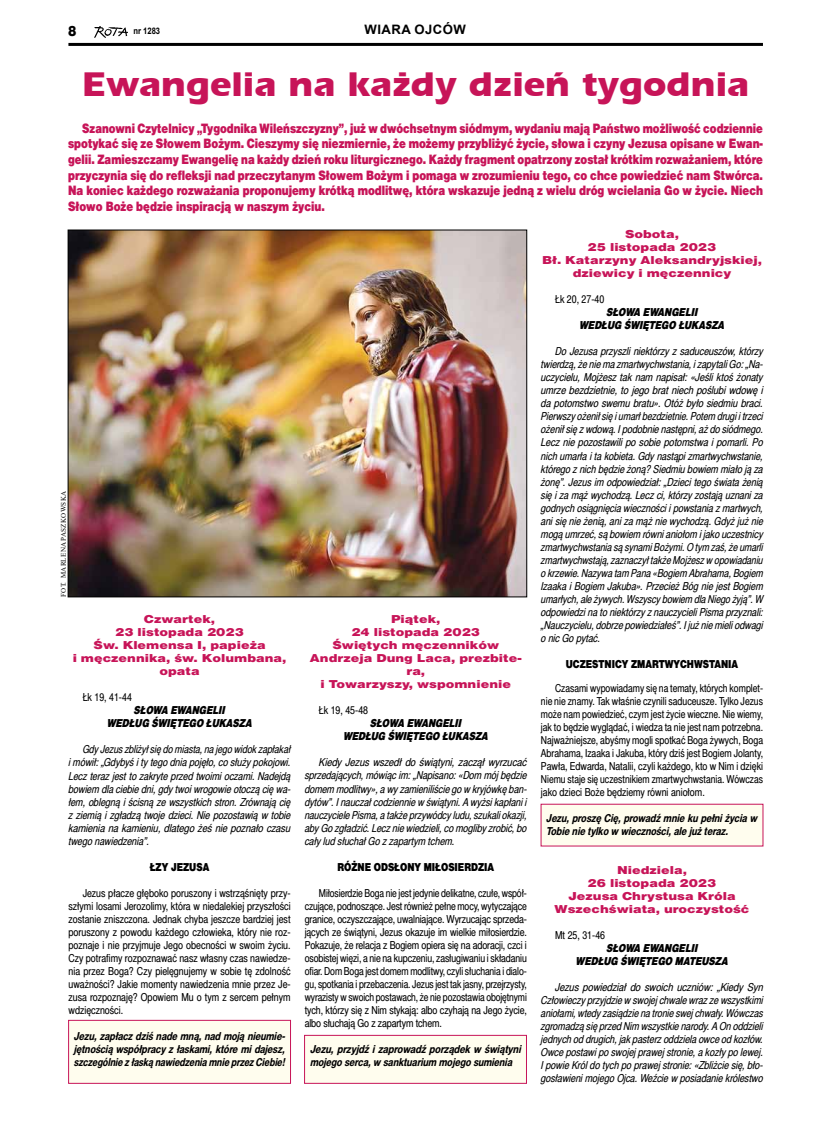
<style>
.page{position:relative;width:814px;height:1126px;background:#fff}
.page>*{position:absolute;margin:0;border:0;box-sizing:border-box;transform-origin:0 0}
.t1{font:700 36px "Erie";color:#c71458}
.t2{font:14px "Switzer EFN Black";color:#000;scale:.85 1}
.t3{font:13px/15.6px "Switzer Cnd EFN Black";color:#c71458;text-align:justify}
.t4{font:700 13px "Arial";letter-spacing:.035em;color:#000}
.t5{font:italic 11px/13px "Switzer Cnd EFN";color:#000;text-align:justify}
.t6{font:11px/13px "Switzer Cnd EFN";color:#000;text-align:justify}
.t7{font:italic 11px/13px "Switzer Cnd EFN";color:#000;text-align:justify;scale:1.04 1}
.t8{font:11px/13px "Switzer Cnd EFN";color:#000;text-align:justify;scale:.96 1}
.t9{font:11px/13px "Switzer Ext EFN Black";color:#c71458;text-align:center}
.t10{font:italic 700 11px/13px "Switzer Cnd EFN";color:#000}
.t11{font:italic 11px/13px "Switzer Cnd EFN Black";color:#000;text-align:center}
.t12{font:11px "Switzer Cnd EFN Black";color:#000}
.t13{font:700 9px "Arial";color:#000;scale:.85 1}
.t14{font:7px "Times New Roman";letter-spacing:.035em;color:#000}
</style>
<div class="page">
<img style="left:94px;top:26px;width:34px;height:11px">
<hr style="left:68px;top:43px;width:695px;height:3px;background:#000">
<div style="left:541px;top:804px;width:222px;height:42px;background:#fffdee"></div>
<div style="left:304px;top:1035px;width:222px;height:48px;background:#fffdee;border:1px solid #c71458"></div>
<div style="left:68px;top:1020px;width:222px;height:63px;background:#fffdee;border:1px solid #c71458"></div>
<img style="left:70px;top:232px;width:455px;height:363px">
<p class="t2" style="left:68px;top:22px;width:11px">8</p>
<p class="t13" style="left:133px;top:25px;width:33px">NR 1283</p>
<p class="t4" style="left:364px;top:20px;width:103px">WIARA OJCÓW</p>
<h1 class="t1" style="left:82px;top:65px;width:668px">Ewangelia na każdy dzień tygodnia</h1>
<p class="t3" style="left:68px;top:121px;width:696px;text-indent:14px">Szanowni Czytelnicy „Tygodnika Wileńszczyzny”, już w dwóchsetnym siódmym, wydaniu mają Państwo możliwość codziennie spotykać się ze Słowem Bożym. Cieszymy się niezmiernie, że możemy przybliżyć życie, słowa i czyny Jezusa opisane w Ewan&shy;gelii. Zamieszczamy Ewangelię na każdy dzień roku liturgicznego. Każdy fragment opatrzony został krótkim rozważaniem, które przyczynia się do refleksji nad przeczytanym Słowem Bożym i pomaga w zrozumieniu tego, co chce powiedzieć nam Stwórca.<br>Na koniec każdego rozważania proponujemy krótką modlitwę, która wskazuje jedną z wielu dróg wcielania Go w życie. Niech Słowo Boże będzie inspiracją w naszym życiu.</p>
<p class="t14" style="left:59px;top:597px;width:107px;rotate:-90deg">Fot. marlena Pas zkowska</p>
<p class="t9" style="left:73px;top:613px;width:215px">Czwartek,<br>23 listopada 2023<br>Św. Klemensa I, papieża<br>i męczennika, św. Kolumbana, opata</p>
<p class="t6" style="left:83px;top:691px;width:51px">Łk 19, 41-44</p>
<p class="t11" style="left:107px;top:704px;width:146px">SŁOWA EWANGELII<br>WEDŁUG ŚWIĘTEGO ŁUKASZA</p>
<p class="t5" style="left:68px;top:743px;width:224px;text-indent:14px">Gdy Jezus zbliżył się do miasta, na jego widok zapłakał i mówił: „Gdybyś i ty tego dnia pojęło, co służy pokojowi.<br>Lecz teraz jest to zakryte przed twoimi oczami. Nadejdą bowiem dla ciebie dni, gdy twoi wrogowie otoczą cię wa&shy;łem, oblegną i ścisną ze wszystkich stron. Zrównają cię z ziemią i zgładzą twoje dzieci. Nie pozostawią w tobie kamienia na kamieniu, dlatego żeś nie poznało czasu twego nawiedzenia”.</p>
<p class="t12" style="left:150px;top:859px;width:61px">Łzy Jezusa</p>
<p class="t6" style="left:68px;top:886px;width:224px;text-indent:14px">Jezus płacze głęboko poruszony i wstrząśnięty przy&shy;szłymi losami Jerozolimy, która w niedalekiej przyszłości zostanie zniszczona. Jednak chyba jeszcze bardziej jest poruszony z powodu każdego człowieka, który nie roz&shy;poznaje i nie przyjmuje Jego obecności w swoim życiu.<br>Czy potrafimy rozpoznawać nasz własny czas nawiedze&shy;nia przez Boga? Czy pielęgnujemy w sobie tę zdolność uważności? Jakie momenty nawiedzenia mnie przez Je&shy;zusa rozpoznaję? Opowiem Mu o tym z sercem pełnym wdzięczności.</p>
<p class="t10" style="left:74px;top:1029px;width:212px;text-align:justify">Jezu, zapłacz dziś nade mną, nad moją nieumie&shy;jętnością współpracy z łaskami, które mi dajesz, szczególnie z łaską nawiedzenia mnie przez Ciebie!</p>
<p class="t9" style="left:310px;top:613px;width:213px">Piątek,<br>24 listopada 2023<br>Świętych męczenników<br>Andrzeja Dung Laca, prezbite&shy;ra,<br>i Towarzyszy, wspomnienie</p>
<p class="t6" style="left:319px;top:704px;width:51px">Łk 19, 45-48</p>
<p class="t11" style="left:343px;top:717px;width:146px">SŁOWA EWANGELII<br>WEDŁUG ŚWIĘTEGO ŁUKASZA</p>
<p class="t7" style="left:305px;top:756px;width:215px;text-indent:14px">Kiedy Jezus wszedł do świątyni, zaczął wyrzucać sprzedających, mówiąc im: „Napisano: «Dom mój będzie domem modlitwy», a wy zamieniliście go w kryjówkę ban&shy;dytów”. I nauczał codziennie w świątyni. A wyżsi kapłani i nauczyciele Pisma, a także przywódcy ludu, szukali okazji, aby Go zgładzić. Lecz nie wiedzieli, co mogliby zrobić, bo cały lud słuchał Go z zapartym tchem.</p>
<p class="t12" style="left:337px;top:859px;width:158px">Różne odsłony miłosierdzia</p>
<p class="t8" style="left:305px;top:886px;width:233px;text-indent:14px">Miłosierdzie Boga nie jest jedynie delikatne, czułe, współ&shy;czujące, podnoszące. Jest również pełne mocy, wytyczające granice, oczyszczające, uwalniające. Wyrzucając sprzeda&shy;jących ze świątyni, Jezus okazuje im wielkie miłosierdzie.<br>Pokazuje, że relacja z Bogiem opiera się na adoracji, czci i osobistej więzi, a nie na kupczeniu, zasługiwaniu i składaniu ofiar. Dom Boga jest domem modlitwy, czyli słuchania i dialo&shy;gu, spotkania i przebaczenia. Jezus jest tak jasny, przejrzysty, wyrazisty w swoich postawach, że nie pozostawia obojętnymi tych, którzy się z Nim stykają: albo czyhają na Jego życie, albo słuchają Go z zapartym tchem.</p>
<p class="t10" style="left:310px;top:1042px;width:212px">Jezu, przyjdź i zaprowadź porządek w świątyni mojego serca, w sanktuarium mojego sumienia</p>
<p class="t9" style="left:542px;top:228px;width:221px">Sobota,<br>25 listopada 2023<br>Bł. Katarzyny Aleksandryjskiej, dziewicy i męczennicy</p>
<p class="t6" style="left:555px;top:293px;width:51px">Łk 20, 27-40</p>
<p class="t11" style="left:579px;top:306px;width:146px">SŁOWA EWANGELII<br>WEDŁUG ŚWIĘTEGO ŁUKASZA</p>
<p class="t5" style="left:541px;top:345px;width:224px;text-indent:14px">Do Jezusa przyszli niektórzy z saduceuszów, którzy twierdzą, że nie ma zmartwychwstania, i zapytali Go: „Na&shy;uczycielu, Mojżesz tak nam napisał: «Jeśli ktoś żonaty umrze bezdzietnie, to jego brat niech poślubi wdowę i da potomstwo swemu bratu». Otóż było siedmiu braci.<br>Pierwszy ożenił się i umarł bezdzietnie. Potem drugi i trzeci ożenił się z wdową. I podobnie następni, aż do siódmego.<br>Lecz nie pozostawili po sobie potomstwa i pomarli. Po nich umarła i ta kobieta. Gdy nastąpi zmartwychwstanie, którego z nich będzie żoną? Siedmiu bowiem miało ją za żonę”. Jezus im odpowiedział: „Dzieci tego świata żenią się i za mąż wychodzą. Lecz ci, którzy zostają uznani za godnych osiągnięcia wieczności i powstania z martwych, ani się nie żenią, ani za mąż nie wychodzą. Gdyż już nie mogą umrzeć, są bowiem równi aniołom i jako uczestnicy zmartwychwstania są synami Bożymi. O tym zaś, że umarli zmartwychwstają, zaznaczył także Mojżesz w opowiadaniu o krzewie. Nazywa tam Pana «Bogiem Abrahama, Bogiem Izaaka i Bogiem Jakuba». Przecież Bóg nie jest Bogiem umarłych, ale żywych. Wszyscy bowiem dla Niego żyją”. W odpowiedzi na to niektórzy z nauczycieli Pisma przyznali: „Nauczycielu, dobrze powiedziałeś”. I już nie mieli odwagi o nic Go pytać.</p>
<p class="t12" style="left:566px;top:657px;width:174px">Uczestnicy zmartwychwstania</p>
<p class="t6" style="left:541px;top:681px;width:224px;text-indent:14px">Czasami wypowiadamy się na tematy, których komplet&shy;nie nie znamy. Tak właśnie czynili saduceusze. Tylko Jezus może nam powiedzieć, czym jest życie wieczne. Nie wiemy, jak to będzie wyglądać, i wiedza ta nie jest nam potrzebna.<br>Najważniejsze, abyśmy mogli spotkać Boga żywych, Boga Abrahama, Izaaka i Jakuba, który dziś jest Bogiem Jolanty, Pawła, Edwarda, Natalii, czyli każdego, kto w Nim i dzięki Niemu staje się uczestnikiem zmartwychwstania. Wówczas jako dzieci Boże będziemy równi aniołom.</p>
<p class="t10" style="left:546px;top:811px;width:212px">Jezu, proszę Cię, prowadź mnie ku pełni życia w<br>Tobie nie tylko w wieczności, ale już teraz.</p>
<p class="t9" style="left:554px;top:863px;width:196px">Niedziela,<br>26 listopada 2023<br>Jezusa Chrystusa Króla<br>Wszechświata, uroczystość</p>
<p class="t6" style="left:555px;top:928px;width:51px">Mt 25, 31-46</p>
<p class="t11" style="left:576px;top:941px;width:154px">SŁOWA EWANGELII<br>WEDŁUG ŚWIĘTEGO MATEUSZA</p>
<p class="t7" style="left:541px;top:980px;width:215px;text-indent:14px">Jezus powiedział do swoich uczniów: „Kiedy Syn Człowieczy przyjdzie w swojej chwale wraz ze wszystkimi aniołami, wtedy zasiądzie na tronie swej chwały. Wówczas zgromadzą się przed Nim wszystkie narody. A On oddzieli jednych od drugich, jak pasterz oddziela owce od kozłów.<br>Owce postawi po swojej prawej stronie, a kozły po lewej.<br>I powie Król do tych po prawej stronie: «Zbliżcie się, bło&shy;gosławieni mojego Ojca. Weźcie w posiadanie królestwo</p>
</div>
